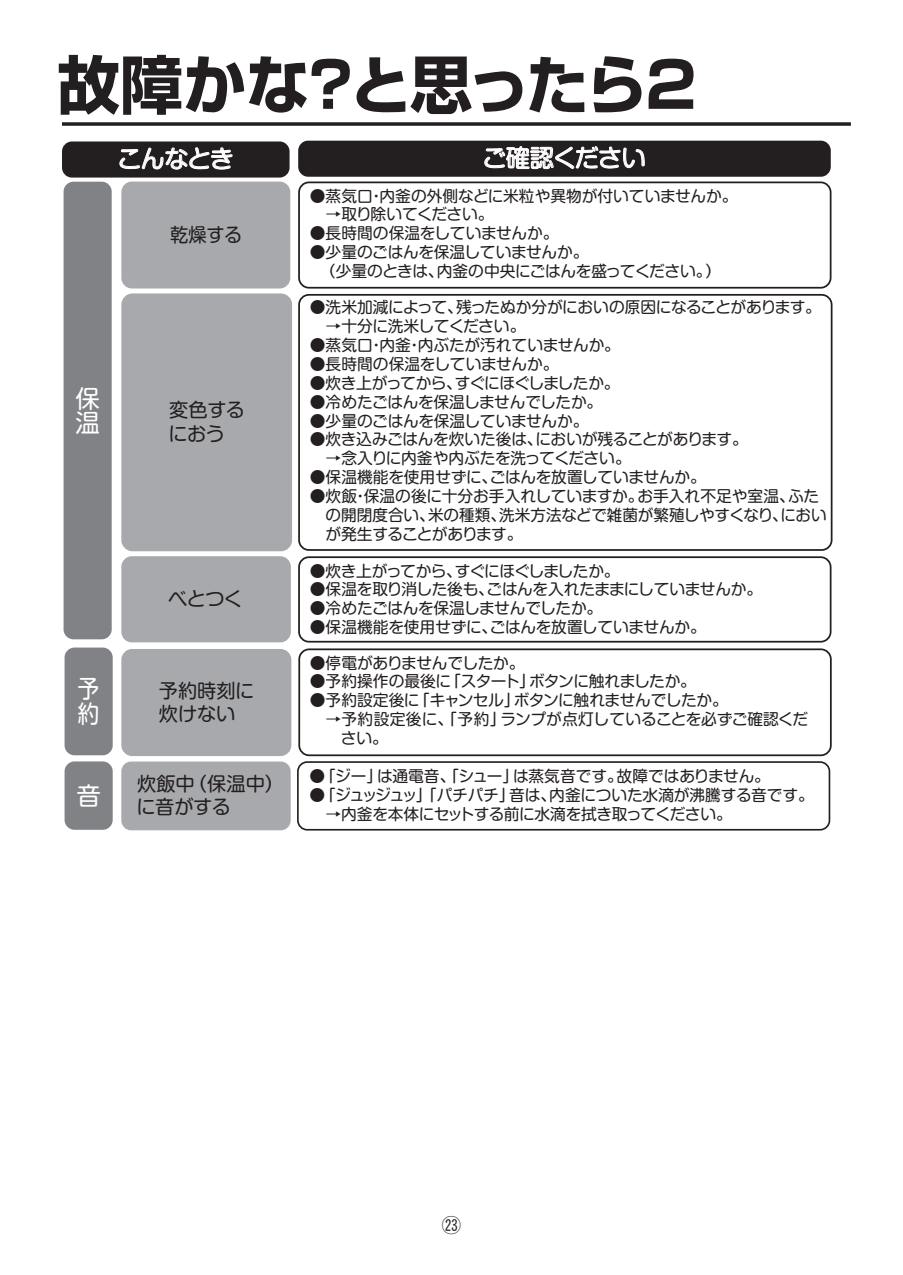
<style>
.page{position:relative;width:903px;height:1275px;background:#fff}
.page>*{position:absolute;margin:0;border:0;box-sizing:border-box;transform-origin:0 0}
.t1{font:700 63px "Shin Go Pro";letter-spacing:-.04em;color:#231f20}
.t2{font:24.68px/24.7px "Shin M Go Pro";color:#fff}
.t3{font:24.5px/24.5px "Shin M Go Pro";color:#fff;scale:.9 1}
.t4{font:24.5px "Shin M Go Pro";color:#fff}
.t5{font:23.97px "Shin M Go Pro";letter-spacing:-.035em;color:#fff}
.t6{font:19.25px/23.1px "Shin M Go Pro";letter-spacing:-.01em;color:#231f20}
.t7{font:19.25px "Shin M Go Pro";letter-spacing:-.01em;color:#231f20;scale:.95 1}
.t8{font:15.75px/18.9px "Shin M Go Pro";letter-spacing:-.02em;color:#231f20}
.t9{font:15.75px/18.9px "Shin M Go Pro";color:#231f20}
.t10{font:15.75px "Shin M Go Pro";letter-spacing:-.05em;color:#231f20}
.t11{font:15.75px "Shin M Go Pro";letter-spacing:-.045em;color:#231f20}
</style>
<div class="page">
<svg style="left:62px;top:122px;width:789px;height:4px"></svg>
<div style="left:62px;top:141px;width:228px;height:37px;background:#231f20;border-radius:10px"></div>
<svg style="left:119px;top:141px;width:114px;height:29px"></svg>
<div style="left:298px;top:141px;width:533px;height:36px;background:#231f20;border-radius:10px"></div>
<svg style="left:484px;top:140px;width:161px;height:29px"></svg>
<div style="left:64px;top:182px;width:48px;height:457px;background:#808285;border-radius:10px"></div>
<div style="left:123px;top:295px;width:168px;height:255px;background:#a8a9ad;border-radius:10px"></div>
<div style="left:121px;top:293px;width:171px;height:258px;border:3px solid #a8a9ad;border-radius:10px"></div>
<div style="left:298px;top:294px;width:534px;height:257px;border:2px solid #231f20;border-radius:10px"></div>
<div style="left:122px;top:557px;width:168px;height:85px;background:#a8a9ad;border-radius:10px"></div>
<div style="left:121px;top:556px;width:170px;height:86px;border:1px solid #a8a9ad;border-radius:10px"></div>
<div style="left:298px;top:556px;width:533px;height:87px;border:2px solid #231f20;border-radius:10px"></div>
<div style="left:65px;top:647px;width:48px;height:108px;background:#808285;border-radius:10px"></div>
<div style="left:122px;top:650px;width:168px;height:105px;background:#a8a9ad;border-radius:10px"></div>
<div style="left:121px;top:649px;width:170px;height:107px;border:2px solid #a8a9ad;border-radius:10px"></div>
<div style="left:298px;top:648px;width:534px;height:108px;border:2px solid #231f20;border-radius:10px"></div>
<div style="left:122px;top:182px;width:168px;height:106px;background:#a8a9ad;border-radius:10px"></div>
<div style="left:121px;top:182px;width:169px;height:106px;border:1px solid #a8a9ad;border-radius:10px"></div>
<div style="left:298px;top:182px;width:533px;height:107px;border:2px solid #231f20;border-radius:10px"></div>
<div style="left:65px;top:761px;width:48px;height:69px;background:#808285;border-radius:10px"></div>
<div style="left:122px;top:762px;width:168px;height:68px;background:#a8a9ad;border-radius:9px"></div>
<div style="left:121px;top:761px;width:170px;height:69px;border:1px solid #a8a9ad;border-radius:9px"></div>
<div style="left:297px;top:761px;width:533px;height:70px;border:2px solid #231f20;border-radius:9px"></div>
<h1 class="t1" style="left:57px;top:35px;width:641px">故障かな?と思ったら2</h1>
<h3 class="t5" style="left:117px;top:139px;width:118px">こんなとき</h3>
<h3 class="t5" style="left:482px;top:139px;width:165px">ご確認ください</h3>
<h2 class="t2" style="left:75px;top:383px;width:25px">保温</h2>
<p class="t7" style="left:170px;top:219px;width:78px">乾燥する</p>
<p class="t6" style="left:169px;top:396px;width:78px">変色するにおう</p>
<p class="t6" style="left:168px;top:585px;width:76px">べとつく</p>
<h3 class="t3" style="left:78px;top:674px;width:25px">予約</h3>
<p class="t6" style="left:159px;top:676px;width:97px">予約時刻に炊けない</p>
<p class="t9" style="left:310px;top:184px;width:429px">●蒸気口・内釜の外側などに米粒や異物が付いていませんか。　→取り除いてください。</p>
<p class="t8" style="left:310px;top:222px;width:250px">●長時間の保温をしていませんか。</p>
<p class="t8" style="left:310px;top:241px;width:413px">●少量のごはんを保温していませんか。<br>　（少量のときは、内釜の中央にごはんを盛ってください。）</p>
<p class="t8" style="left:310px;top:296px;width:513px">●洗米加減によって、残ったぬか分がにおいの原因になることがあります。　→十分に洗米してください。</p>
<p class="t8" style="left:310px;top:334px;width:312px">●蒸気口・内釜・内ぶたが汚れていませんか。</p>
<p class="t8" style="left:310px;top:353px;width:250px">●長時間の保温をしていませんか。</p>
<p class="t10" style="left:310px;top:370px;width:311px">●炊き上がってから、すぐにほぐしましたか。</p>
<p class="t8" style="left:310px;top:390px;width:294px">●冷めたごはんを保温しませんでしたか。</p>
<p class="t8" style="left:310px;top:409px;width:280px">●少量のごはんを保温していませんか。</p>
<p class="t8" style="left:310px;top:428px;width:439px">●炊き込みごはんを炊いた後は、においが残ることがあります。　→念入りに内釜や内ぶたを洗ってください。</p>
<p class="t8" style="left:310px;top:466px;width:397px">●保温機能を使用せずに、ごはんを放置していませんか。</p>
<p class="t9" style="left:310px;top:485px;width:511px">●炊飯・保温の後に十分お手入れしていますか。お手入れ不足や室温、ふた</p>
<p class="t9" style="left:326px;top:504px;width:503px">の開閉度合い、米の種類、洗米方法などで雑菌が繁殖しやすくなり、におい</p>
<p class="t11" style="left:310px;top:521px;width:214px">　が発生することがあります。</p>
<p class="t10" style="left:310px;top:558px;width:311px">●炊き上がってから、すぐにほぐしましたか。</p>
<p class="t8" style="left:310px;top:578px;width:454px">●保温を取り消した後も、ごはんを入れたままにしていませんか。</p>
<p class="t8" style="left:310px;top:597px;width:294px">●冷めたごはんを保温しませんでしたか。</p>
<p class="t8" style="left:310px;top:616px;width:397px">●保温機能を使用せずに、ごはんを放置していませんか。</p>
<p class="t8" style="left:310px;top:651px;width:216px">●停電がありませんでしたか。</p>
<p class="t8" style="left:310px;top:670px;width:388px">●予約操作の最後に「スタート」ボタンに触れましたか。</p>
<p class="t8" style="left:310px;top:689px;width:500px">●予約設定後に「キャンセル」ボタンに触れませんでしたか。<br>　→予約設定後に、「予約」ランプが点灯していることを必ずご確認くだ　　さい。</p>
<h3 class="t4" style="left:76px;top:776px;width:25px">音</h3>
<p class="t6" style="left:137px;top:770px;width:149px">炊飯中（保温中）に音がする</p>
<p class="t8" style="left:310px;top:765px;width:462px">●「ジー」は通電音、「シュー」は蒸気音です。故障ではありません。</p>
<p class="t8" style="left:310px;top:784px;width:506px">●「ジュッジュッ」「パチパチ」音は、内釜についた水滴が沸騰する音です。　→内釜を本体にセットする前に水滴を拭き取ってください。</p>
</div>
